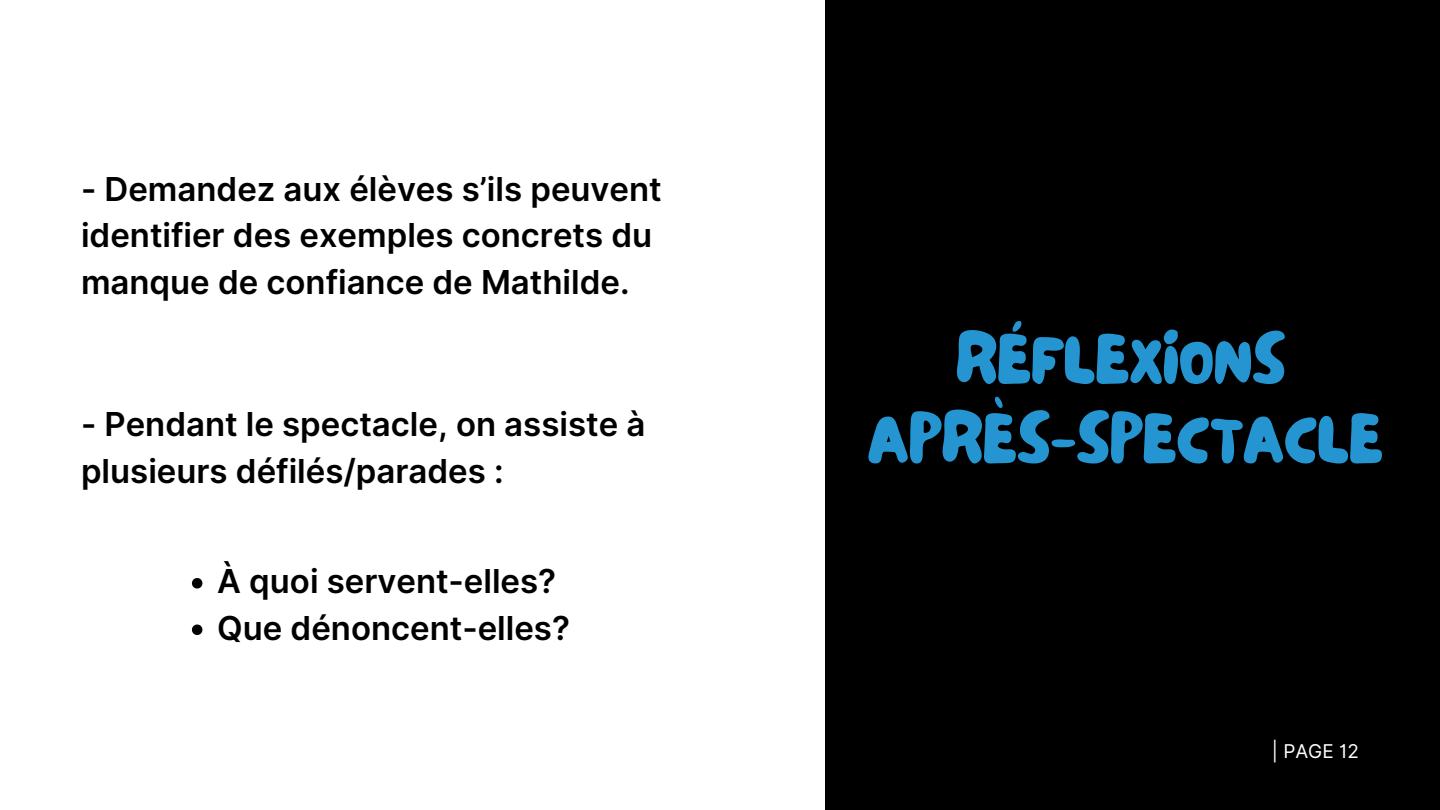
<style>
.page{position:relative;width:1440px;height:810px;background:#fff}
.page>*{position:absolute;margin:0;border:0;box-sizing:border-box;transform-origin:0 0}
.t1{font:70px/79.5px "NF Lepetitcochon Regular";color:#2595d2;text-align:center}
.t2{font:600 33px/46.5px "Inter";color:#000}
.t3{font:19px "Inter";color:#fff}
</style>
<div class="page">
<div style="left:826px;top:0;width:614px;height:810px;background:#000"></div>
<svg style="left:192px;top:578px;width:10px;height:11px"></svg>
<svg style="left:192px;top:625px;width:10px;height:10px"></svg>
<p class="t2" style="left:81px;top:165px;width:582px">- Demandez aux élèves s’ils peuvent identifier des exemples concrets du manque de confiance de Mathilde.</p>
<p class="t2" style="left:81px;top:401px;width:566px">- Pendant le spectacle, on assiste à plusieurs défilés/parades :</p>
<p class="t2" style="left:217px;top:558px;width:354px">À quoi servent-elles?<br>Que dénoncent-elles?</p>
<h1 class="t1" style="left:867px;top:325px;width:517px">RÉFLEXIONS<br>APRÈS-SPECTACLE</h1>
<p class="t3" style="left:1272px;top:739px;width:89px">| PAGE 12</p>
</div>
